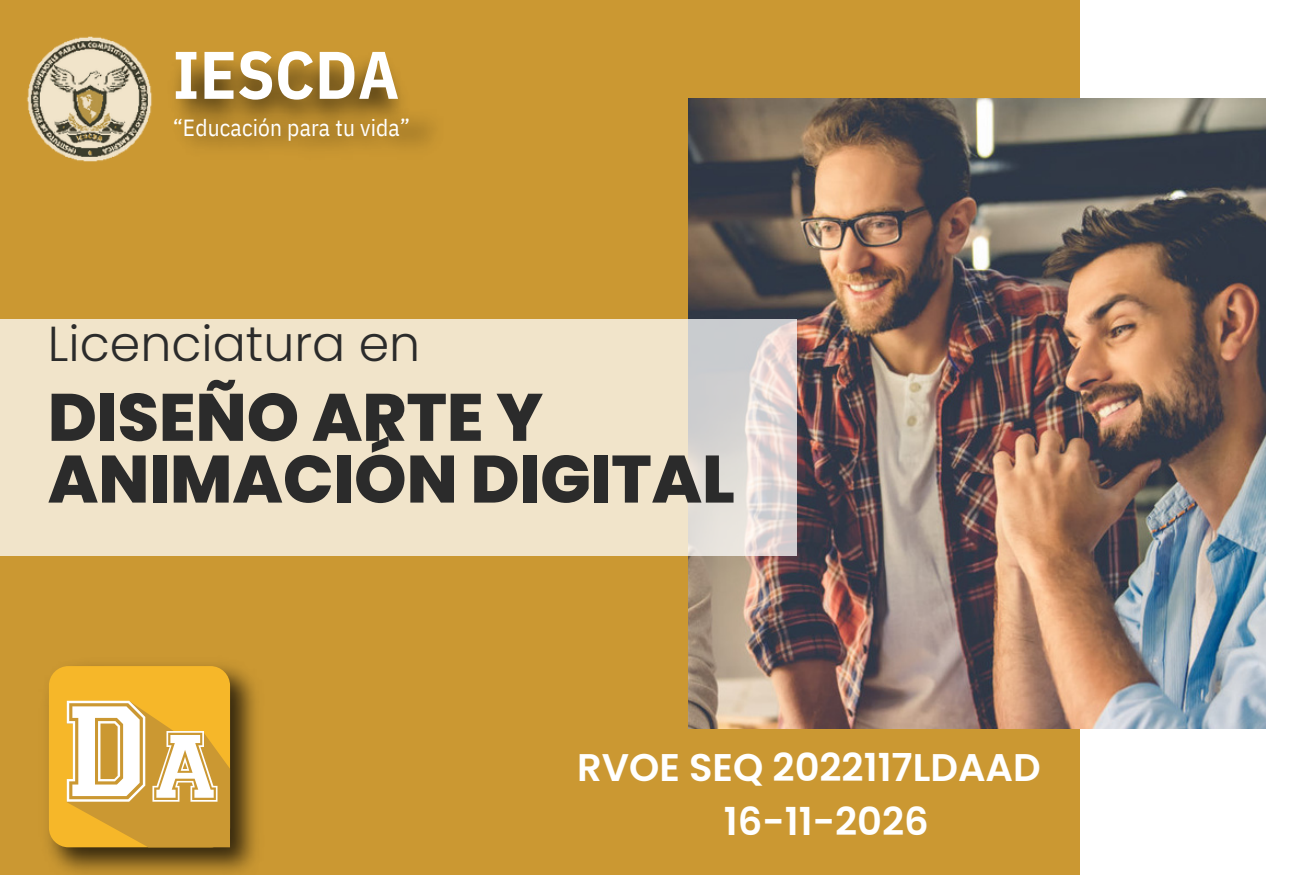
<style>
.page{position:relative;width:1313px;height:875px;background:#fff}
.page>*{position:absolute;margin:0;border:0;box-sizing:border-box;transform-origin:0 0}
.t1{font:700 67.2px "IBM Plex Sans Cond";letter-spacing:.005em;color:#fff}
.t2{font:800 66.85px/61.6px "Poppins";color:#2b2b2b}
.t3{font:300 49px "Poppins";color:#2b2b2b}
.t4{font:600 38.5px/53.9px "Poppins";color:#fff}
.t5{font:23.28px "IBM Plex Sans Cond";letter-spacing:.005em;color:#fff}
</style>
<div class="page">
<div style="left:0;top:0;width:1079px;height:874px;background:#cb9832"></div>
<img style="left:688px;top:99px;width:577px;height:629px">
<svg style="left:0;top:319px;width:796px;height:236px;background:#eee2cb"></svg>
<img style="left:27px;top:36px;width:125px;height:126px">
<img style="left:47px;top:664px;width:209px;height:210px">
<div style="left:49px;top:665px;width:181px;height:182px;background:#f6b729;border-radius:20px"></div>
<svg style="left:67px;top:700px;width:163px;height:146px"></svg>
<h1 class="t1" style="left:173px;top:30px;width:228px">IESCDA</h1>
<p class="t5" style="left:173px;top:112px;width:239px">“Educación para tu vida”</p>
<p class="t3" style="left:48px;top:309px;width:374px">Licenciatura en</p>
<h2 class="t2" style="left:48px;top:386px;width:688px">DISEÑO ARTE Y<br>ANIMACIÓN DIGITAL</h2>
<p class="t4" style="left:724px;top:740px;width:318px;text-indent:-147px">RVOE SEQ 2022117LDAAD<br>16-11-2026</p>
</div>
